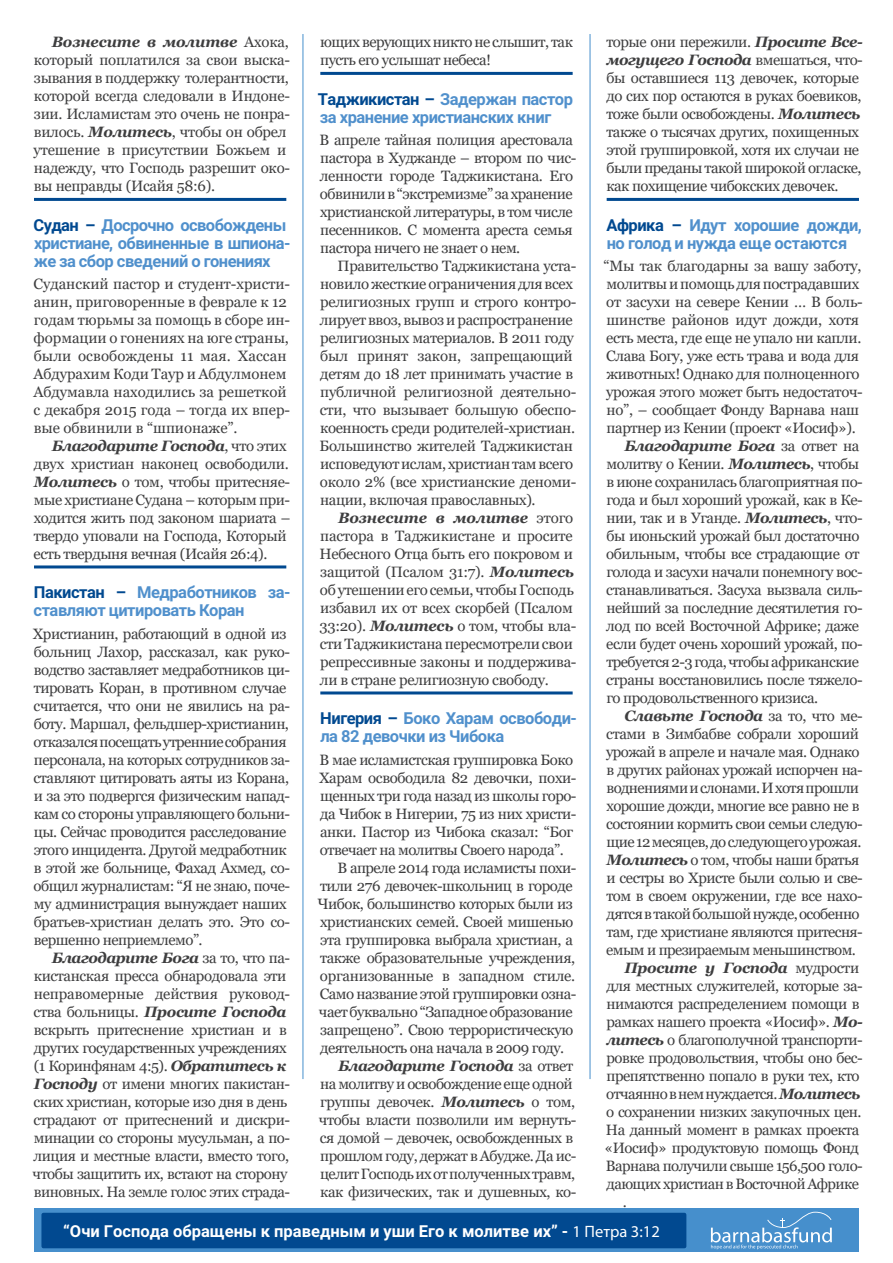
<style>
.page{position:relative;width:893px;height:1263px;background:#fff}
.page>*{position:absolute;margin:0;border:0;box-sizing:border-box;transform-origin:0 0}
.Heading{font:700 16.5px/18px "Roboto";letter-spacing:-.03em;color:#5090cc}
.t1{font:700 16.5px "Roboto";color:#fff}
.Body_Text{font:15px/18px "Georgia";letter-spacing:-.03em;color:#3e3e3f}
.Body_Text-2{font:15px/18px "Georgia";letter-spacing:-.005em;color:#3e3e3f}
.s1{font-weight:700;font-style:italic}
.s2{color:#014990}
.s3{font-family:"Myriad Pro";font-weight:400}
</style>
<div class="page">
<svg style="left:34px;top:1208px;width:825px;height:44px;background:#438cc9"></svg>
<svg style="left:711px;top:1212px;width:121px;height:37px;background:#62a0d3"></svg>
<div style="left:41px;top:1213px;width:645px;height:35px;background:#014990;border-radius:2px"></div>
<hr style="left:34px;top:198px;width:252px;height:3px;background:#014990">
<hr style="left:34px;top:565px;width:252px;height:3px;background:#014990">
<hr style="left:320px;top:72px;width:253px;height:3px;background:#014990">
<hr style="left:320px;top:691px;width:253px;height:3px;background:#014990">
<hr style="left:607px;top:198px;width:252px;height:3px;background:#014990">
<hr style="left:590px;top:34px;width:1px;height:1045px;background:#468fcc">
<hr style="left:303px;top:34px;width:1px;height:1045px;background:#468fcc">
<p class="Body_Text" style="left:33px;top:34px;width:258px;text-indent:18px"><span class="s1">Вознесите в молитве</span> Ахока, который поплатился за свои выска&shy;зывания в поддержку толерантности, которой всегда следовали в Индоне&shy;зии. Исламистам это очень не понра&shy;вилось. <span class="s1">Молитесь</span>, чтобы он обрел утешение в присутствии Божьем и надежду, что Господь разрешит око&shy;вы неправды (Исайя 58:6).</p>
<p class="Heading" style="left:34px;top:215px;width:259px"><span class="s2">Судан –</span> Досрочно освобождены христиане, обвиненные в шпиона&shy;же за сбор сведений о гонениях</p>
<p class="Body_Text-2" style="left:33px;top:275px;width:258px">Суданский пастор и студент-христи&shy;анин, приговоренные в феврале к 12 годам тюрьмы за помощь в сборе ин&shy;формации о гонениях на юге страны, были освобождены 11 мая. Хассан Абдурахим Коди Таур и Абдулмонем Абдумавла находились за решеткой с декабря 2015 года – тогда их впер&shy;вые обвинили в “шпионаже”.</p>
<p class="Body_Text" style="left:34px;top:437px;width:258px;text-indent:18px"><span class="s1">Благодарите Господа</span>, что этих двух христиан наконец освободили.<br><span class="s1">Молитесь</span> о том, чтобы притесняе&shy;мые христиане Судана – которым при&shy;ходится жить под законом шариата – твердо уповали на Господа, Который есть твердыня вечная (Исайя 26:4).</p>
<p class="Heading" style="left:34px;top:583px;width:259px"><span class="s2">Пакистан –</span> Медработников за&shy;ставляют цитировать Коран</p>
<p class="Body_Text" style="left:33px;top:625px;width:259px">Христианин, работающий в одной из больниц Лахор, рассказал, как руко&shy;водство заставляет медработников ци&shy;тировать Коран, в противном случае считается, что они не явились на ра&shy;боту. Маршал, фельдшер-христианин, отказался посещать утренние собрания персонала, на которых сотрудников за&shy;ставляют цитировать аяты из Корана, и за это подвергся физическим напад&shy;кам со стороны управляющего больни&shy;цы. Сейчас проводится расследование этого инцидента. Другой медработник в этой же больнице, Фахад Ахмед, со&shy;общил журналистам: “Я не знаю, поче&shy;му администрация вынуждает наших братьев-христиан делать это. Это со&shy;вершенно неприемлемо”.</p>
<p class="Body_Text" style="left:33px;top:949px;width:259px;text-indent:19px"><span class="s1">Благодарите Бога</span> за то, что па&shy;кистанская пресса обнародовала эти неправомерные действия руковод&shy;ства больницы. <span class="s1">Просите Господа </span>вскрыть притеснение христиан и в других государственных учреждениях (1 Коринфянам 4:5). <span class="s1">Обратитесь к Господу</span> от имени многих пакистан&shy;ских христиан, которые изо дня в день страдают от притеснений и дискри&shy;минации со стороны мусульман, а по&shy;лиция и местные власти, вместо того, чтобы защитить их, встают на сторону виновных. На земле голос этих страда-</p>
<p class="Body_Text" style="left:320px;top:34px;width:254px">ющих верующих никто не слышит, так пусть его услышат небеса!</p>
<p class="Heading" style="left:318px;top:89px;width:257px"><span class="s2">Таджикистан –</span> Задержан пастор за хранение христианских книг</p>
<p class="Body_Text" style="left:320px;top:131px;width:258px">В апреле тайная полиция арестовала пастора в Худжанде – втором по чис&shy;ленности городе Таджикистана. Его обвинили в “экстремизме” за хранение христианской литературы, в том числе песенников. С момента ареста семья пастора ничего не знает о нем.</p>
<p class="Body_Text" style="left:320px;top:257px;width:258px;text-indent:18px">Правительство Таджикистана уста&shy;новило жесткие ограничения для всех религиозных групп и строго контро&shy;лирует ввоз, вывоз и распространение религиозных материалов. В 2011 году был принят закон, запрещающий детям до 18 лет принимать участие в публичной религиозной деятельно&shy;сти, что вызывает большую обеспо&shy;коенность среди родителей-христиан.<br>Большинство жителей Таджикистан исповедуют ислам, христиан там всего около 2% (все христианские деноми&shy;нации, включая православных).</p>
<p class="Body_Text" style="left:320px;top:509px;width:258px;text-indent:19px"><span class="s1">Вознесите в молитве</span> этого пастора в Таджикистане и просите Небесного Отца быть его покровом и защитой (Псалом 31:7). <span class="s1">Молитесь </span>об утешении его семьи, чтобы Господь избавил их от всех скорбей (Псалом 33:20). <span class="s1">Молитесь</span> о том, чтобы вла&shy;сти Таджикистана пересмотрели свои репрессивные законы и поддержива&shy;ли в стране религиозную свободу.</p>
<p class="Heading" style="left:320px;top:709px;width:258px"><span class="s2">Нигерия –</span> Боко Харам освободи&shy;ла 82 девочки из Чибока</p>
<p class="Body_Text" style="left:319px;top:751px;width:259px">В мае исламистская группировка Боко Харам освободила 82 девочки, похи&shy;щенных три года назад из школы горо&shy;да Чибок в Нигерии, 75 из них христи&shy;анки. Пастор из Чибока сказал: “Бог отвечает на молитвы Своего народа”.</p>
<p class="Body_Text" style="left:317px;top:859px;width:261px;text-indent:20px">В апреле 2014 года исламисты похи&shy;тили 276 девочек-школьниц в городе Чибок, большинство которых были из христианских семей. Своей мишенью эта группировка выбрала христиан, а также образовательные учреждения, организованные в западном стиле.<br>Само название этой группировки озна&shy;чает буквально “Западное образование запрещено”. Свою террористическую деятельность она начала в 2009 году.</p>
<p class="Body_Text" style="left:319px;top:1057px;width:259px;text-indent:19px"><span class="s1">Благодарите Господа</span> за ответ на молитву и освобождение еще одной группы девочек. <span class="s1">Молитесь</span> о том, чтобы власти позволили им вернуть&shy;ся домой – девочек, освобожденных в прошлом году, держат в Абудже. Да ис&shy;целит Господь их от полученных травм, как физических, так и душевных, ко-</p>
<p class="Body_Text" style="left:606px;top:34px;width:258px">торые они пережили. <span class="s1">Просите Все&shy;могущего Господа</span> вмешаться, что&shy;бы оставшиеся 113 девочек, которые до сих пор остаются в руках боевиков, тоже были освобождены. <span class="s1">Молитесь </span>также о тысячах других, похищенных этой группировкой, хотя их случаи не были преданы такой широкой огласке, как похищение чибокских девочек.</p>
<p class="Heading" style="left:606px;top:215px;width:257px"><span class="s2">Африка –</span> Идут хорошие дожди, но голод и нужда еще остаются</p>
<p class="Body_Text" style="left:604px;top:257px;width:261px">“Мы так благодарны за вашу заботу, молитвы и помощь для пострадавших от засухи на севере Кении … В боль&shy;шинстве районов идут дожди, хотя есть места, где еще не упало ни капли.<br>Слава Богу, уже есть трава и вода для животных! Однако для полноценного урожая этого может быть недостаточ&shy;но”, – сообщает Фонду Варнава наш партнер из Кении (проект «Иосиф»).</p>
<p class="Body_Text" style="left:606px;top:437px;width:258px;text-indent:18px"><span class="s1">Благодарите Бога</span> за ответ на молитву о Кении. <span class="s1">Молитесь</span>, чтобы в июне сохранилась благоприятная по&shy;года и был хороший урожай, как в Ке&shy;нии, так и в Уганде. <span class="s1">Молитесь</span>, что&shy;бы июньский урожай был достаточно обильным, чтобы все страдающие от голода и засухи начали понемногу вос&shy;станавливаться. Засуха вызвала силь&shy;нейший за последние десятилетия го&shy;лод по всей Восточной Африке; даже если будет очень хороший урожай, по&shy;требуется 2-3 года, чтобы африканские страны восстановились после тяжело&shy;го продовольственного кризиса.</p>
<p class="Body_Text" style="left:606px;top:707px;width:258px;text-indent:18px"><span class="s1">Славьте Господа</span> за то, что ме&shy;стами в Зимбабве собрали хороший урожай в апреле и начале мая. Однако в других районах урожай испорчен на&shy;воднениями и слонами. И хотя прошли хорошие дожди, многие все равно не в состоянии кормить свои семьи следую&shy;щие 12 месяцев, до следующего урожая.<br><span class="s1">Молитесь</span> о том, чтобы наши братья и сестры во Христе были солью и све&shy;том в своем окружении, где все нахо&shy;дятся в такой большой нужде, особенно там, где христиане являются притесня&shy;емым и презираемым меньшинством.</p>
<p class="Body_Text" style="left:604px;top:959px;width:260px;text-indent:20px"><span class="s1">Просите у Господа</span> мудрости для местных служителей, которые за&shy;нимаются распределением помощи в рамках нашего проекта «Иосиф». <span class="s1">Мо&shy;литесь</span> о благополучной транспорти&shy;ровке продовольствия, чтобы оно бес&shy;препятственно попало в руки тех, кто отчаянно в нем нуждается. <span class="s1">Молитесь </span>о сохранении низких закупочных цен.<br>На данный момент в рамках проекта «Иосиф» продуктовую помощь Фонд Варнава получили свыше 156,500 голо&shy;дающих христиан в Восточной Африке</p>
<p class="Body_Text" style="left:623px;top:1193px;width:6px">.</p>
<p class="t1" style="left:63px;top:1219px;width:598px">“Очи Господа обращены к праведным и уши Его к молитве их” - <span class="s3">1 Петра 3:12</span></p>
</div>
